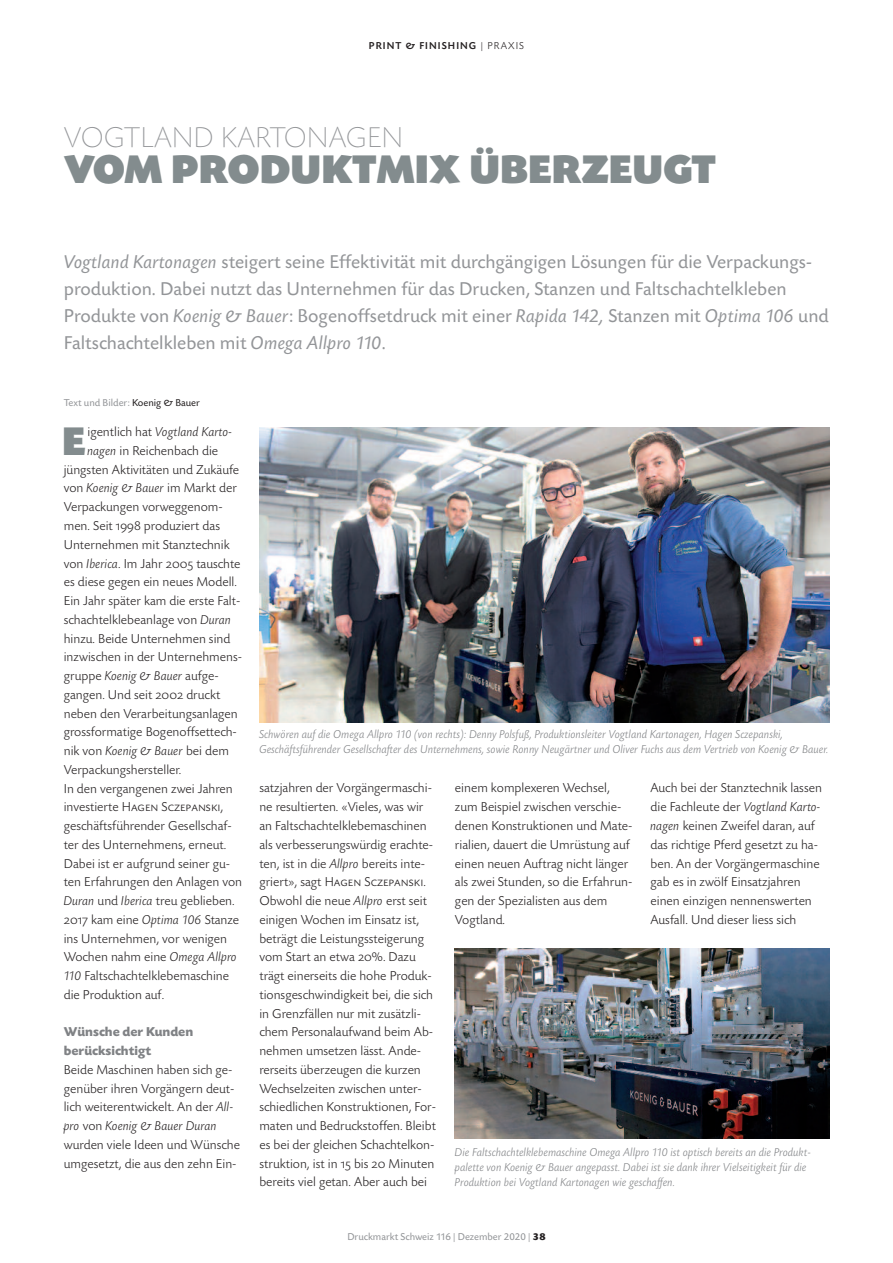
<style>
.page{position:relative;width:893px;height:1263px;background:#fff}
.page>*{position:absolute;margin:0;border:0;box-sizing:border-box;transform-origin:0 0}
.t1{font:42px "Today SB Ultra";color:#838c8e}
.t2{font:300 expanded 30px "Today SB";color:#939598}
.t3{font:19.5px/27px "Today SB";color:#939598}
.t4{font:300 13.5px/18.8px "Today SB";color:#231f20}
.t5{font:13.5px "Today SB Caps Lig";color:#231f20}
.t6{font:700 13.5px/18.8px "Today SB";color:#808285}
.t7{font:italic 300 13.5px "Today SB";color:#231f20}
.t8{font:italic 300 12px/15px "Today SB";color:#808285}
.t9{font:10.5px "Today SB";color:#939598}
.t10{font:500 10.5px "Today SB";letter-spacing:.1em;color:#231f20}
.s1{font-weight:300}
.s2{font-style:italic}
.s3{color:#231f20}
.s4{font-style:normal}
.s5{font-family:"Today SB Caps Lig";font-weight:400}
.s6{font-family:"Today SB";font-weight:300}
.s7{font-weight:700;color:#231f20}
</style>
<div class="page">
<img style="left:455px;top:949px;width:374px;height:189px">
<img style="left:259px;top:427px;width:570px;height:296px">
<p class="t10" style="left:369px;top:40px;width:157px">PRINT &amp; FINISHING <span class="s1">| PRAXIS</span></p>
<h2 class="t2" style="left:64px;top:119px;width:341px">VOGTLAND KARTONAGEN</h2>
<h1 class="t1" style="left:64px;top:144px;width:654px">VOM PRODUKTMIX ÜBERZEUGT</h1>
<p class="t3" style="left:64px;top:248px;width:766px"><span class="s2">Vogtland Kartonagen</span> steigert seine Effektivität mit durchgängigen Lösungen für die Verpackungs&shy;produktion. Dabei nutzt das Unternehmen für das Drucken, Stanzen und Faltschachtelkleben Produkte von <span class="s2">Koenig &amp; Bauer</span>: Bogenoffsetdruck mit einer <span class="s2">Rapida 142,</span> Stanzen mit <span class="s2">Optima 106</span> und Faltschachtelkleben mit <span class="s2">Omega Allpro 110</span>.</p>
<p class="t9" style="left:64px;top:396px;width:138px">Text und Bilder: <span class="s3">Koenig &amp; Bauer</span></p>
<h1 class="t1" style="left:62px;top:416px;width:25px">E</h1>
<p class="t7" style="left:87px;top:424px;width:147px"><span class="s4">igentlich hat</span> Vogtland Karto-</p>
<p class="t4" style="left:87px;top:441px;width:132px"><span class="s2">nagen</span> in Reichenbach die</p>
<p class="t4" style="left:64px;top:460px;width:177px">jüngsten Aktivitäten und Zukäufe</p>
<p class="t4" style="left:64px;top:478px;width:175px">von <span class="s2">Koenig &amp; Bauer</span> im Markt der</p>
<p class="t4" style="left:64px;top:497px;width:161px">Verpackungen vorweggenom-</p>
<p class="t4" style="left:64px;top:516px;width:158px">men. Seit <span class="s5">1998</span> produziert das</p>
<p class="t4" style="left:64px;top:535px;width:167px">Unternehmen mit Stanztechnik</p>
<p class="t4" style="left:64px;top:553px;width:178px">von <span class="s2">Iberica</span>. Im Jahr <span class="s5">2005</span> tauschte</p>
<p class="t4" style="left:64px;top:572px;width:175px">es diese gegen ein neues Modell.</p>
<p class="t4" style="left:64px;top:591px;width:178px">Ein Jahr später kam die erste Falt-</p>
<p class="t4" style="left:64px;top:610px;width:169px">schachtelklebeanlage von <span class="s2">Duran</span></p>
<p class="t4" style="left:64px;top:628px;width:168px">hinzu. Beide Unternehmen sind</p>
<p class="t4" style="left:64px;top:647px;width:180px">inzwischen in der Unternehmens-</p>
<p class="t4" style="left:64px;top:666px;width:157px">gruppe <span class="s2">Koenig &amp; Bauer</span> aufge-</p>
<p class="t4" style="left:64px;top:685px;width:158px">gangen. Und seit <span class="s5">2002</span> druckt</p>
<p class="t4" style="left:64px;top:703px;width:175px">neben den Verarbeitungsanlagen</p>
<p class="t4" style="left:64px;top:722px;width:175px">grossformatige Bogenoffsettech-</p>
<p class="t4" style="left:64px;top:741px;width:167px">nik von <span class="s2">Koenig &amp; Bauer</span> bei dem</p>
<p class="t4" style="left:64px;top:760px;width:119px">Verpackungshersteller.</p>
<p class="t4" style="left:64px;top:778px;width:170px">In den vergangenen zwei Jahren</p>
<p class="t5" style="left:64px;top:799px;width:161px"><span class="s6">investierte</span> Hagen Sczepanski<span class="s6">,</span></p>
<p class="t4" style="left:64px;top:816px;width:180px">geschäftsführender Gesellschaf&shy;ter des Unternehmens, erneut.<br>Dabei ist er aufgrund seiner gu&shy;ten Erfahrungen den Anlagen von<br><span class="s2">Duran</span> und <span class="s2">Iberica</span> treu geblieben.<br><span class="s5">2017</span> kam eine <span class="s2">Optima 106</span> Stanze ins Unternehmen, vor wenigen<br>Wochen nahm eine <span class="s2">Omega Allpro<br>110</span> Faltschachtelklebemaschine die Produktion auf.</p>
<p class="t6" style="left:64px;top:1022px;width:131px">Wünsche der Kunden berücksichtigt</p>
<p class="t4" style="left:64px;top:1060px;width:178px">Beide Maschinen haben sich ge&shy;genüber ihren Vorgängern deut&shy;lich weiterentwickelt. An der <span class="s2">All&shy;pro</span> von <span class="s2">Koenig &amp; Bauer Duran </span>wurden viele Ideen und Wünsche umgesetzt, die aus den zehn Ein-</p>
<p class="t8" style="left:259px;top:727px;width:571px">Schwören auf die Omega Allpro 110 (von rechts): Denny Polsfuß, Produktionsleiter Vogtland Kartonagen, Hagen Sczepanski,<br>Geschäftsführender Gesellschafter des Unternehmens, sowie Ronny Neugärtner und Oliver Fuchs aus dem Vertrieb von Koenig &amp; Bauer.</p>
<p class="t4" style="left:259px;top:778px;width:175px">satzjahren der Vorgängermaschi&shy;ne resultierten. «Vieles, was wir an Faltschachtelklebemaschinen als verbesserungswürdig erachte&shy;ten, ist in die <span class="s2">Allpro</span> bereits inte-</p>
<p class="t5" style="left:259px;top:874px;width:168px"><span class="s6">griert», sagt</span> Hagen Sczepanski<span class="s6">.</span></p>
<p class="t4" style="left:259px;top:891px;width:178px">Obwohl die neue <span class="s2">Allpro</span> erst seit einigen Wochen im Einsatz ist, beträgt die Leistungssteigerung vom Start an etwa <span class="s5">20</span>%. Dazu trägt einerseits die hohe Produk&shy;tionsgeschwindigkeit bei, die sich in Grenzfällen nur mit zusätzli&shy;chem Personalaufwand beim Ab&shy;nehmen umsetzen lässt. Ande&shy;rerseits überzeugen die kurzen<br>Wechselzeiten zwischen unter&shy;schiedlichen Konstruktionen, For&shy;maten und Bedruckstoffen. Bleibt es bei der gleichen Schachtelkon&shy;struktion, ist in <span class="s5">15</span> bis <span class="s5">20</span> Minuten bereits viel getan. Aber auch bei</p>
<p class="t4" style="left:455px;top:778px;width:179px">einem komplexeren Wechsel, zum Beispiel zwischen verschie&shy;denen Konstruktionen und Mate&shy;rialien, dauert die Umrüstung auf einen neuen Auftrag nicht länger als zwei Stunden, so die Erfahrun&shy;gen der Spezialisten aus dem<br>Vogtland.</p>
<p class="t4" style="left:651px;top:778px;width:173px">Auch bei der Stanztechnik lassen die Fachleute der <span class="s2">Vogtland Karto&shy;nagen</span> keinen Zweifel daran, auf das richtige Pferd gesetzt zu ha&shy;ben. An der Vorgängermaschine gab es in zwölf Einsatzjahren einen einzigen nennenswerten<br>Ausfall. Und dieser liess sich</p>
<p class="t8" style="left:455px;top:1144px;width:358px">Die Faltschachtelklebemaschine Omega Allpro 110 ist optisch bereits an die Produkt&shy;palette von Koenig &amp; Bauer angepasst. Dabei ist sie dank ihrer Vielseitigkeit für die<br>Produktion bei Vogtland Kartonagen wie geschaffen.</p>
<p class="t9" style="left:347px;top:1230px;width:200px">Druckmarkt Schweiz 116 | Dezember 2020 | <span class="s7">38</span></p>
</div>
